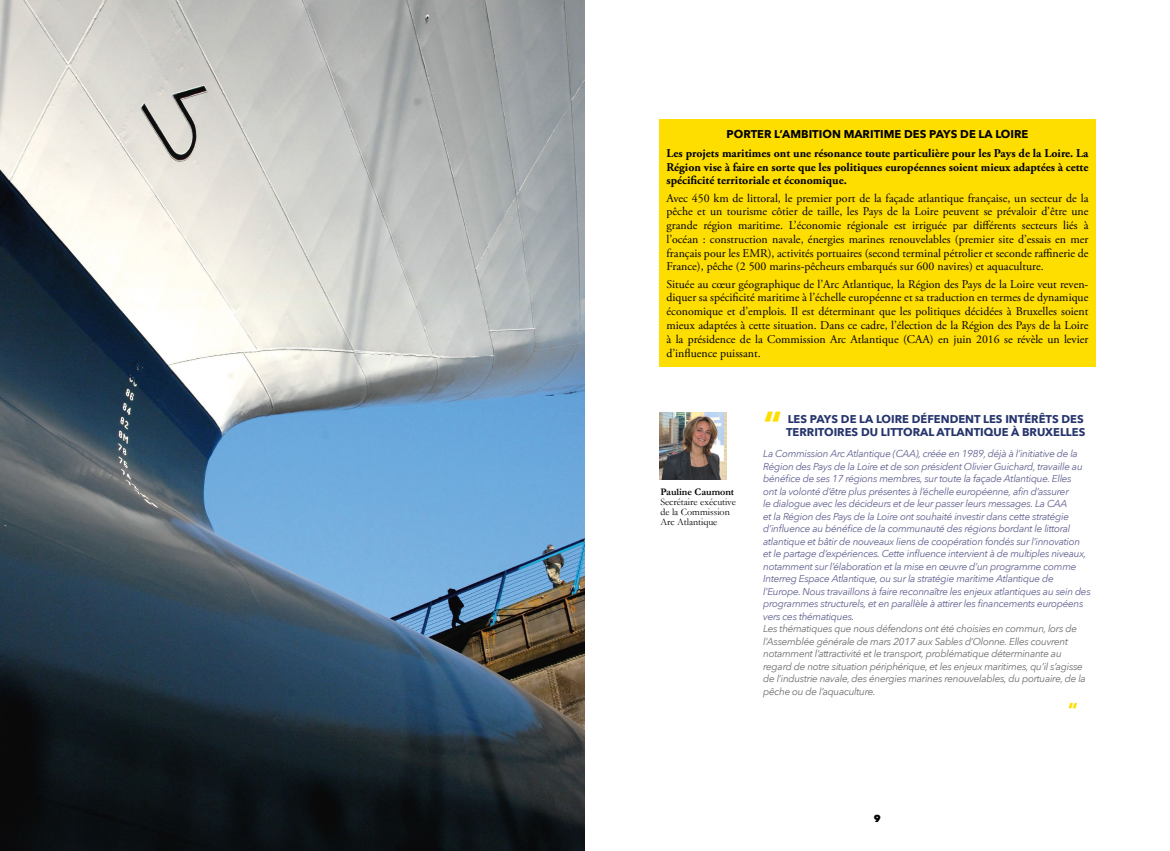
<style>
.page{position:relative;width:1170px;height:851px;background:#fff}
.page>*{position:absolute;margin:0;border:0;box-sizing:border-box;transform-origin:0 0}
.t1{font:700 37.5px "Avenir Next";color:#fedd00}
.t2{font:700 20px "Avenir Next";color:#fedd00}
.t3{font:11.88px/13.8px "Adobe Garamond Pro";color:#000;text-align:justify}
.t4{font:700 11.88px/13.8px "Adobe Garamond Pro";color:#000;text-align:justify}
.t5{font:700 11.25px "Avenir Next";color:#25346d}
.t6{font:700 11.25px "Avenir Next";color:#000}
.t7{font:italic 10px/12.5px "Avenir Next";letter-spacing:-.03em;color:#616191}
.t8{font:italic 10px/12.5px "Avenir Next";letter-spacing:-.03em;color:#706f6f}
.t9{font:10px/10px "Garamond";color:#000}
.t10{font:700 10px "Garamond";color:#000}
.t11{font:800 10px "Avenir Next";color:#000}
</style>
<div class="page">
<img style="left:0;top:0;width:585px;height:850px">
<img style="left:659px;top:412px;width:67px;height:67px">
<div style="left:659px;top:120px;width:436px;height:247px;background:#fedd00"></div>
<p class="t6" style="left:726px;top:124px;width:303px">PORTER L’AMBITION MARITIME DES PAYS DE LA LOIRE</p>
<p class="t4" style="left:666px;top:146px;width:423px">Les projets maritimes ont une résonance toute particulière pour les Pays de la Loire. La Région vise à faire en sorte que les politiques européennes soient mieux adaptées à cette spécificité territoriale et économique.</p>
<p class="t3" style="left:666px;top:191px;width:423px">Avec 450 km de littoral, le premier port de la façade atlantique française, un secteur de la pêche et un tourisme côtier de taille, les Pays de la Loire peuvent se prévaloir d’être une grande région maritime. L’économie régionale est irriguée par différents secteurs liés à l’océan : construction navale, énergies marines renouvelables (premier site d’essais en mer français pour les EMR), activités portuaires (second terminal pétrolier et seconde raffinerie de France), pêche (2 500 marins-pêcheurs embarqués sur 600 navires) et aquaculture.</p>
<p class="t3" style="left:666px;top:277px;width:423px">Située au cœur géographique de l’Arc Atlantique, la Région des Pays de la Loire veut reven&shy;diquer sa spécificité maritime à l’échelle européenne et sa traduction en termes de dynamique économique et d’emplois. Il est déterminant que les politiques décidées à Bruxelles soient mieux adaptées à cette situation. Dans ce cadre, l’élection de la Région des Pays de la Loire à la présidence de la Commission Arc Atlantique (CAA) en juin 2016 se révèle un levier d’influence puissant.</p>
<p class="t10" style="left:660px;top:486px;width:75px">Pauline Caumont</p>
<p class="t9" style="left:660px;top:497px;width:77px">Secrétaire exécutive de la Commission<br>Arc Atlantique</p>
<h1 class="t1" style="left:763px;top:392px;width:21px">“</h1>
<p class="t5" style="left:787px;top:409px;width:297px">LES PAYS DE LA LOIRE DÉFENDENT LES INTÉRÊTS DES</p>
<p class="t5" style="left:786px;top:422px;width:301px">TERRITOIRES DU LITTORAL ATLANTIQUE À BRUXELLES</p>
<p class="t7" style="left:763px;top:447px;width:329px">La Commission Arc Atlantique (CAA), créée en 1989, déjà à l’initiative de la Région des Pays de la Loire et de son président Olivier Guichard, travaille au bénéfice de ses 17 régions membres, sur toute la façade Atlantique. Elles<br>ont la volonté d’être plus présentes à l’échelle européenne, afin d’assurer<br>le dialogue avec les décideurs et de leur passer leurs messages. La CAA<br>et la Région des Pays de la Loire ont souhaité investir dans cette stratégie d’influence au bénéfice de la communauté des régions bordant le littoral atlantique et bâtir de nouveaux liens de coopération fondés sur l’innovation et le partage d’expériences. Cette influence intervient à de multiples niveaux, notamment sur l’élaboration et la mise en œuvre d’un programme comme Interreg Espace Atlantique, ou sur la stratégie maritime Atlantique de l’Europe. Nous travaillons à faire reconnaître les enjeux atlantiques au sein des programmes structurels, et en parallèle à attirer les financements européens vers ces thématiques.</p>
<p class="t8" style="left:763px;top:622px;width:324px">Les thématiques que nous défendons ont été choisies en commun, lors de l’Assemblée générale de mars 2017 aux Sables d’Olonne. Elles couvrent notamment l’attractivité et le transport, problématique déterminante au regard de notre situation périphérique, et les enjeux maritimes, qu’il s’agisse de l’industrie navale, des énergies marines renouvelables, du portuaire, de la pêche ou de l’aquaculture.</p>
<h2 class="t2" style="left:1067px;top:692px;width:12px">“</h2>
<p class="t11" style="left:873px;top:812px;width:8px">9</p>
</div>
